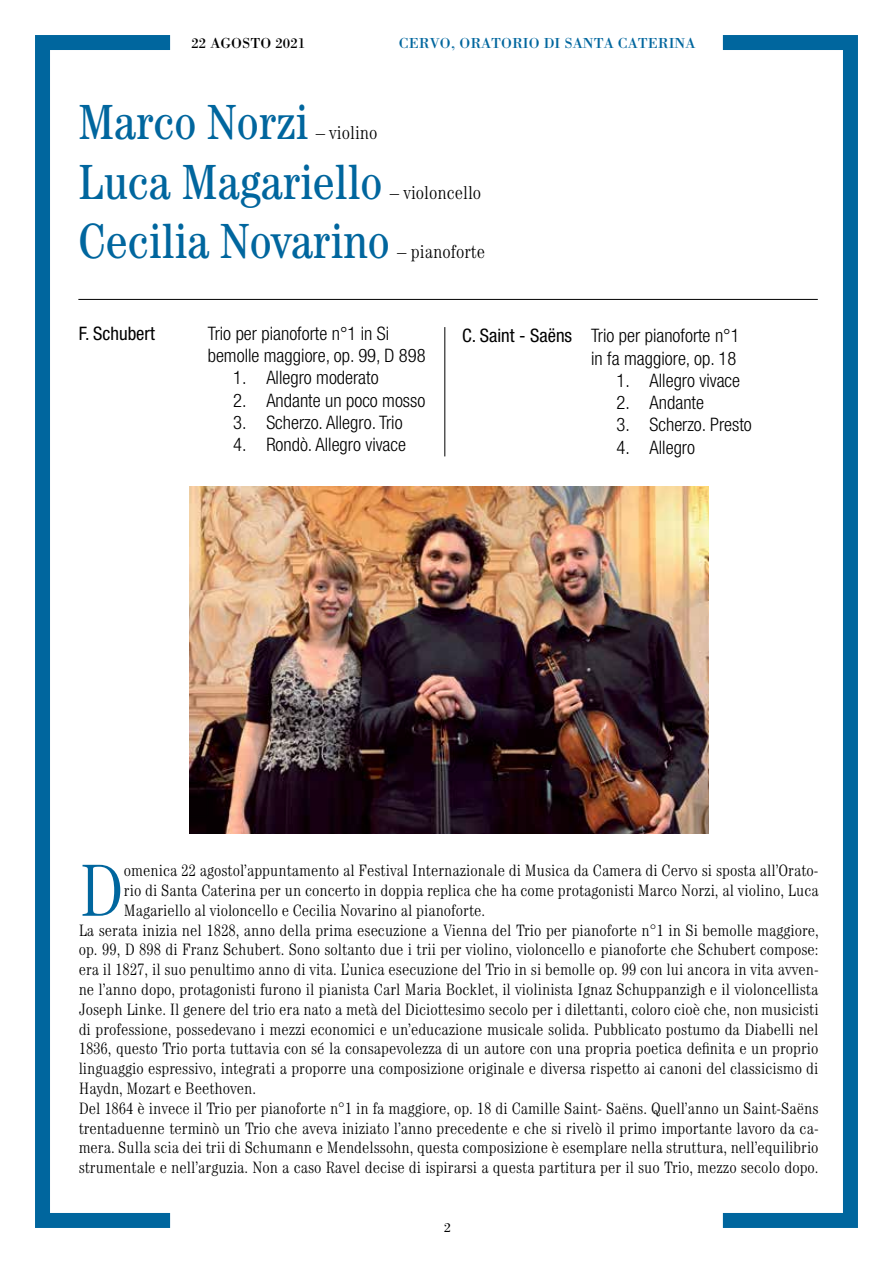
<style>
.page{position:relative;width:893px;height:1263px;background:#fff}
.page>*{position:absolute;margin:0;border:0;box-sizing:border-box;transform-origin:0 0}
.t1{font:300 condensed 74.1px "Century";color:#00669e}
.t2{font:condensed 49.5px "Century";color:#00669e}
.t3{font:300 condensed 18.75px "Century";color:#000}
.t4{font:300 condensed 18.6px/22.4px "Helvetica Neue";color:#000}
.t5{font:condensed 18.6px "Helvetica Neue";color:#000}
.t6{font:300 condensed 16.5px "Century";color:#000}
.t7{font:15px "Bodoni";color:#00669e}
.t8{font:15px "Bodoni";color:#000}
.t9{font:13.5px "Bodoni";color:#000}
.s1{font-weight:400}
</style>
<div class="page">
<hr style="left:78px;top:299px;width:740px;height:1px;background:#000">
<div style="left:35px;top:35px;width:143px;height:1193px;border:15px solid #00669e"></div>
<div style="left:715px;top:35px;width:143px;height:1193px;border:15px solid #00669e"></div>
<hr style="left:444px;top:327px;width:1px;height:129px;background:#000">
<img style="left:190px;top:487px;width:519px;height:346px">
<p class="t8" style="left:191px;top:34px;width:116px">22 AGOSTO 2021</p>
<p class="t7" style="left:399px;top:34px;width:298px">CERVO, ORATORIO DI SANTA CATERINA</p>
<h2 class="t2" style="left:78px;top:93px;width:232px">Marco Norzi</h2>
<p class="t3" style="left:316px;top:122px;width:63px">– violino</p>
<h2 class="t2" style="left:78px;top:153px;width:306px">Luca Magariello</h2>
<p class="t3" style="left:390px;top:181px;width:93px">– violoncello</p>
<h2 class="t2" style="left:78px;top:212px;width:313px">Cecilia Novarino</h2>
<p class="t3" style="left:397px;top:241px;width:89px">– pianoforte</p>
<p class="t5" style="left:79px;top:322px;width:78px">F. Schubert</p>
<p class="t4" style="left:208px;top:322px;width:219px">Trio per pianoforte n°1 in Si bemolle maggiore, op. 99, D 898</p>
<p class="t4" style="left:233px;top:366px;width:147px">1. Allegro moderato</p>
<p class="t4" style="left:233px;top:389px;width:194px">2. Andante un poco mosso</p>
<p class="t4" style="left:233px;top:411px;width:171px">3. Scherzo. Allegro. Trio</p>
<p class="t4" style="left:233px;top:433px;width:174px">4. Rondò. Allegro vivace</p>
<p class="t4" style="left:462px;top:324px;width:279px;text-align:right"><span class="s1">C. Saint - Saëns</span> Trio per pianoforte n°1 in fa maggiore, op. 18</p>
<p class="t4" style="left:617px;top:369px;width:125px">1. Allegro vivace</p>
<p class="t4" style="left:617px;top:391px;width:89px">2. Andante</p>
<p class="t4" style="left:617px;top:414px;width:137px">3. Scherzo. Presto</p>
<p class="t4" style="left:617px;top:436px;width:80px">4. Allegro</p>
<h1 class="t1" style="left:79px;top:847px;width:47px">D</h1>
<p class="t6" style="left:124px;top:861px;width:696px">omenica 22 agostol’appuntamento al Festival Internazionale di Musica da Camera di Cervo si sposta all’Orato-</p>
<p class="t6" style="left:124px;top:881px;width:696px">rio di Santa Caterina per un concerto in doppia replica che ha come protagonisti Marco Norzi, al violino, Luca</p>
<p class="t6" style="left:124px;top:900px;width:363px">Magariello al violoncello e Cecilia Novarino al pianoforte.</p>
<p class="t6" style="left:79px;top:920px;width:741px">La serata inizia nel 1828, anno della prima esecuzione a Vienna del Trio per pianoforte n°1 in Si bemolle maggiore,</p>
<p class="t6" style="left:79px;top:940px;width:741px">op. 99, D 898 di Franz Schubert. Sono soltanto due i trii per violino, violoncello e pianoforte che Schubert compose:</p>
<p class="t6" style="left:79px;top:960px;width:741px">era il 1827, il suo penultimo anno di vita. L’unica esecuzione del Trio in si bemolle op. 99 con lui ancora in vita avven-</p>
<p class="t6" style="left:79px;top:980px;width:741px">ne l’anno dopo, protagonisti furono il pianista Carl Maria Bocklet, il violinista Ignaz Schuppanzigh e il violoncellista</p>
<p class="t6" style="left:79px;top:999px;width:741px">Joseph Linke. Il genere del trio era nato a metà del Diciottesimo secolo per i dilettanti, coloro cioè che, non musicisti</p>
<p class="t6" style="left:79px;top:1019px;width:741px">di professione, possedevano i mezzi economici e un’educazione musicale solida. Pubblicato postumo da Diabelli nel</p>
<p class="t6" style="left:79px;top:1039px;width:741px">1836, questo Trio porta tuttavia con sé la consapevolezza di un autore con una propria poetica definita e un proprio</p>
<p class="t6" style="left:79px;top:1059px;width:741px">linguaggio espressivo, integrati a proporre una composizione originale e diversa rispetto ai canoni del classicismo di</p>
<p class="t6" style="left:79px;top:1079px;width:179px">Haydn, Mozart e Beethoven.</p>
<p class="t6" style="left:79px;top:1098px;width:741px">Del 1864 è invece il Trio per pianoforte n°1 in fa maggiore, op. 18 di Camille Saint- Saëns. Quell’anno un Saint-Saëns</p>
<p class="t6" style="left:79px;top:1118px;width:741px">trentaduenne terminò un Trio che aveva iniziato l’anno precedente e che si rivelò il primo importante lavoro da ca-</p>
<p class="t6" style="left:79px;top:1138px;width:741px">mera. Sulla scia dei trii di Schumann e Mendelssohn, questa composizione è esemplare nella struttura, nell’equilibrio</p>
<p class="t6" style="left:79px;top:1158px;width:741px">strumentale e nell’arguzia. Non a caso Ravel decise di ispirarsi a questa partitura per il suo Trio, mezzo secolo dopo.</p>
<p class="t9" style="left:444px;top:1220px;width:8px">2</p>
</div>
